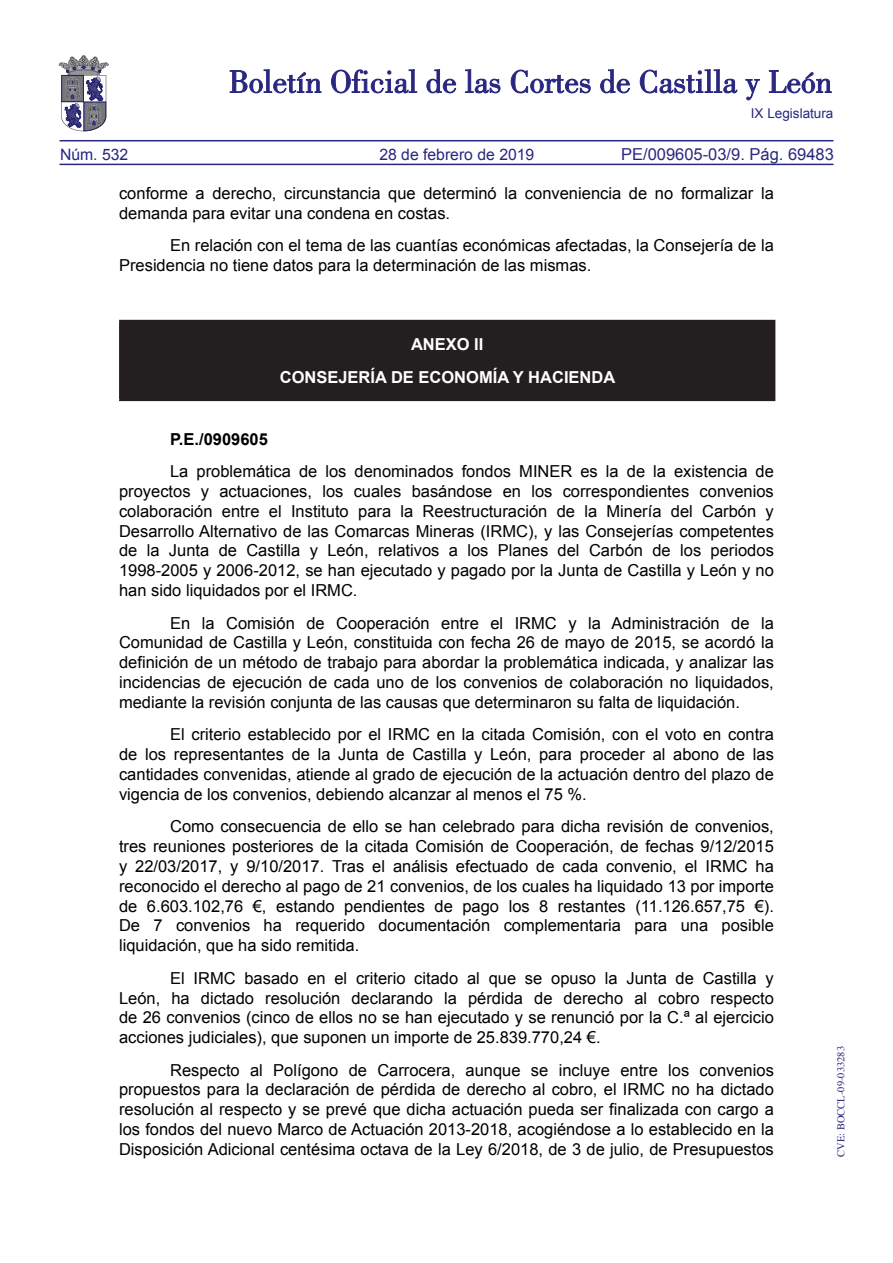
<style>
.page{position:relative;width:893px;height:1263px;background:#fff}
.page>*{position:absolute;margin:0;border:0;box-sizing:border-box;transform-origin:0 0}
.t1{font:16.5px/19.8px "Arial";color:#000;text-align:justify}
.t2{font:700 16.5px/33.8px "Arial";color:#fff;text-align:center}
.t3{font:16.5px "Arial";color:#292780}
.t4{font:700 16.5px "Arial";color:#000}
.t5{font:15.75px "Arial";color:#292780}
.t6{font:13.5px "Arial";color:#292780}
.t7{font:10.5px "Times";color:#292780}
</style>
<div class="page">
<hr style="left:60px;top:164px;width:773px;height:1px;background:#292780">
<hr style="left:60px;top:140px;width:773px;height:1px;background:#292780">
<svg style="left:230px;top:69px;width:91px;height:24px"></svg>
<svg style="left:331px;top:69px;width:86px;height:24px"></svg>
<svg style="left:426px;top:69px;width:30px;height:24px"></svg>
<svg style="left:465px;top:69px;width:35px;height:24px"></svg>
<svg style="left:511px;top:70px;width:80px;height:23px"></svg>
<svg style="left:600px;top:69px;width:30px;height:24px"></svg>
<svg style="left:640px;top:69px;width:97px;height:24px"></svg>
<svg style="left:745px;top:79px;width:15px;height:21px"></svg>
<svg style="left:769px;top:70px;width:62px;height:23px"></svg>
<svg style="left:59px;top:55px;width:49px;height:76px"></svg>
<div style="left:120px;top:321px;width:655px;height:79px;background:#231f20"></div>
<hr style="left:119px;top:320px;width:656px;height:1px;background:#231f20">
<hr style="left:119px;top:321px;width:2px;height:79px;background:#231f20">
<hr style="left:119px;top:400px;width:656px;height:1px;background:#231f20">
<p class="t6" style="left:751px;top:105px;width:84px">IX Legislatura</p>
<p class="t3" style="left:621px;top:143px;width:214px">PE/009605-03/9. Pág. 69483</p>
<p class="t1" style="left:119px;top:184px;width:656px">conforme a derecho, circunstancia que determinó la conveniencia de no formalizar la demanda para evitar una condena en costas.</p>
<p class="t1" style="left:119px;top:236px;width:656px;text-indent:51px">En relación con el tema de las cuantías económicas afectadas, la Consejería de la<br>Presidencia no tiene datos para la determinación de las mismas.</p>
<p class="t5" style="left:60px;top:144px;width:70px">Núm. 532</p>
<p class="t5" style="left:379px;top:144px;width:156px">28 de febrero de 2019</p>
<p class="t2" style="left:280px;top:327px;width:337px">ANEXO II<br>CONSEJERÍA DE ECONOMÍA Y HACIENDA</p>
<p class="t4" style="left:170px;top:428px;width:99px">P.E./0909605</p>
<p class="t1" style="left:119px;top:462px;width:656px;text-indent:51px">La problemática de los denominados fondos MINER es la de la existencia de proyectos y actuaciones, los cuales basándose en los correspondientes convenios colaboración entre el Instituto para la Reestructuración de la Minería del Carbón y Desarrollo Alternativo de las Comarcas Mineras (IRMC), y las Consejerías competentes de la Junta de Castilla y León, relativos a los Planes del Carbón de los periodos 1998-2005 y 2006-2012, se han ejecutado y pagado por la Junta de Castilla y León y no han sido liquidados por el IRMC.</p>
<p class="t1" style="left:119px;top:613px;width:656px;text-indent:51px">En la Comisión de Cooperación entre el IRMC y la Administración de la Comunidad de Castilla y León, constituida con fecha 26 de mayo de 2015, se acordó la definición de un método de trabajo para abordar la problemática indicada, y analizar las incidencias de ejecución de cada uno de los convenios de colaboración no liquidados, mediante la revisión conjunta de las causas que determinaron su falta de liquidación.</p>
<p class="t1" style="left:119px;top:725px;width:656px;text-indent:51px">El criterio establecido por el IRMC en la citada Comisión, con el voto en contra de los representantes de la Junta de Castilla y León, para proceder al abono de las cantidades convenidas, atiende al grado de ejecución de la actuación dentro del plazo de vigencia de los convenios, debiendo alcanzar al menos el 75 %.</p>
<p class="t1" style="left:119px;top:817px;width:656px;text-indent:51px">Como consecuencia de ello se han celebrado para dicha revisión de convenios, tres reuniones posteriores de la citada Comisión de Cooperación, de fechas 9/12/2015 y 22/03/2017, y 9/10/2017. Tras el análisis efectuado de cada convenio, el IRMC ha reconocido el derecho al pago de 21 convenios, de los cuales ha liquidado 13 por importe de 6.603.102,76 €, estando pendientes de pago los 8 restantes (11.126.657,75 €).<br>De 7 convenios ha requerido documentación complementaria para una posible liquidación, que ha sido remitida.</p>
<p class="t1" style="left:119px;top:968px;width:656px;text-indent:51px">El IRMC basado en el criterio citado al que se opuso la Junta de Castilla y León, ha dictado resolución declarando la pérdida de derecho al cobro respecto de 26 convenios (cinco de ellos no se han ejecutado y se renunció por la C.ª al ejercicio acciones judiciales), que suponen un importe de 25.839.770,24 €.</p>
<p class="t1" style="left:119px;top:1060px;width:656px;text-indent:51px">Respecto al Polígono de Carrocera, aunque se incluye entre los convenios propuestos para la declaración de pérdida de derecho al cobro, el IRMC no ha dictado resolución al respecto y se prevé que dicha actuación pueda ser finalizada con cargo a los fondos del nuevo Marco de Actuación 2013-2018, acogiéndose a lo establecido en la Disposición Adicional centésima octava de la Ley 6/2018, de 3 de julio, de Presupuestos</p>
<p class="t7" style="left:831px;top:1157px;width:112px;rotate:-90deg">CVE: BOCCL-09-033283</p>
</div>
